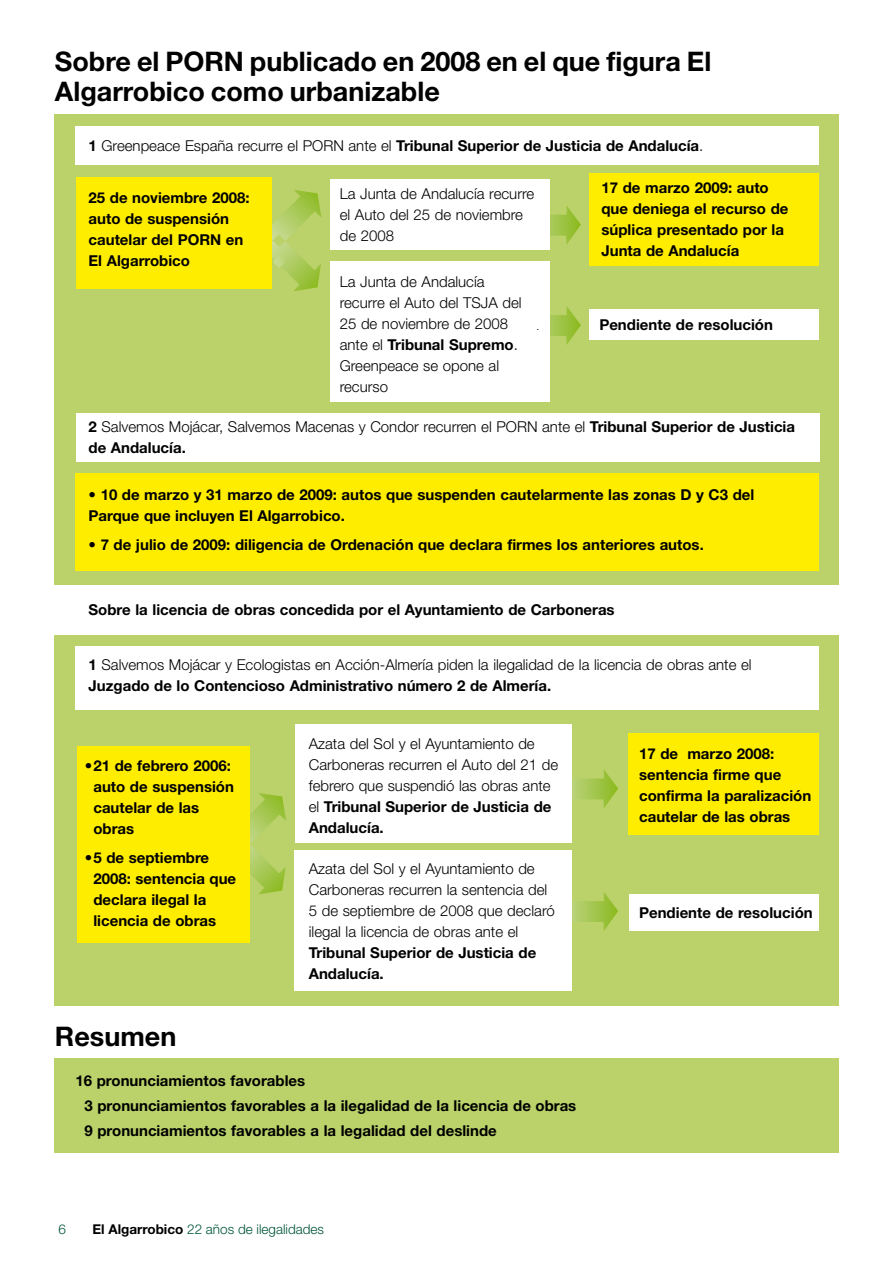
<style>
.page{position:relative;width:893px;height:1263px;background:#fff}
.page>*{position:absolute;margin:0;border:0;box-sizing:border-box;transform-origin:0 0}
.t1{font:700 27px/30px "Helvetica Neue LT Std";color:#000}
.t2{font:700 15px/21px "Helvetica Neue LT Std";color:#000}
.t3{font:300 15px/21px "Helvetica Neue LT Std";color:#000}
.t4{font:300 13.5px "Helvetica Neue LT Std";color:#005539}
.t5{font:300 12.75px "DIN";color:#000}
.s1{font-weight:300}
.s2{font-weight:700}
.s3{font-weight:700;color:#000}
</style>
<div class="page">
<div style="left:54px;top:115px;width:785px;height:470px;background:#bbd26a"></div>
<div style="left:589px;top:173px;width:230px;height:92px;background:#ffed00"></div>
<div style="left:589px;top:309px;width:230px;height:31px;background:#fff"></div>
<div style="left:76px;top:126px;width:743px;height:39px;background:#fff"></div>
<div style="left:76px;top:473px;width:743px;height:98px;background:#ffed00"></div>
<div style="left:76px;top:413px;width:743px;height:49px;background:#fff"></div>
<img style="left:272px;top:190px;width:49px;height:101px">
<img style="left:549px;top:205px;width:32px;height:40px">
<img style="left:549px;top:306px;width:32px;height:39px">
<svg style="left:273px;top:256px;width:12px;height:12px"></svg>
<div style="left:77px;top:177px;width:195px;height:112px;background:#ffed00"></div>
<div style="left:329px;top:179px;width:220px;height:71px;background:#fff"></div>
<div style="left:329px;top:261px;width:220px;height:140px;background:#fff"></div>
<div style="left:54px;top:635px;width:785px;height:370px;background:#bbd26a"></div>
<div style="left:76px;top:646px;width:743px;height:64px;background:#fff"></div>
<div style="left:629px;top:895px;width:190px;height:36px;background:#fff"></div>
<div style="left:628px;top:732px;width:191px;height:102px;background:#ffed00"></div>
<div style="left:54px;top:1058px;width:785px;height:95px;background:#bbd26a"></div>
<img style="left:250px;top:793px;width:36px;height:101px">
<div style="left:77px;top:746px;width:173px;height:196px;background:#ffed00"></div>
<img style="left:572px;top:770px;width:46px;height:38px">
<img style="left:572px;top:892px;width:46px;height:39px">
<div style="left:295px;top:724px;width:277px;height:119px;background:#fff"></div>
<div style="left:295px;top:850px;width:277px;height:141px;background:#fff"></div>
<h1 class="t1" style="left:55px;top:45px;width:658px">Sobre el PORN publicado en 2008 en el que figura El<br>Algarrobico como urbanizable</h1>
<p class="t2" style="left:89px;top:134px;width:616px">1 <span class="s1">Greenpeace España recurre el PORN ante el</span> Tribunal Superior de Justicia de Andalucía<span class="s1">.</span></p>
<p class="t2" style="left:89px;top:187px;width:163px">25 de noviembre 2008: auto de suspensión cautelar del PORN en<br>El Algarrobico</p>
<p class="t3" style="left:340px;top:183px;width:196px">La Junta de Andalucía recurre el Auto del 25 de noviembre de 2008</p>
<p class="t2" style="left:601px;top:177px;width:188px">17 de marzo 2009: auto que deniega el recurso de súplica presentado por la<br>Junta de Andalucía</p>
<p class="t3" style="left:340px;top:270px;width:183px">La Junta de Andalucía recurre el Auto del TSJA del<br>25 de noviembre de 2008 ante el <span class="s2">Tribunal Supremo</span>.<br>Greenpeace se opone al recurso</p>
<p class="t5" style="left:536px;top:317px;width:5px">.</p>
<p class="t2" style="left:599px;top:313px;width:175px">Pendiente de resolución</p>
<p class="t3" style="left:89px;top:416px;width:708px"><span class="s2">2</span> Salvemos Mojácar, Salvemos Macenas y Condor recurren el PORN ante el <span class="s2">Tribunal Superior de Justicia de Andalucía.</span></p>
<p class="t2" style="left:89px;top:483px;width:667px">• 10 de marzo y 31 marzo de 2009: autos que suspenden cautelarmente las zonas D y C3 del<br>Parque que incluyen El Algarrobico.</p>
<p class="t2" style="left:89px;top:534px;width:617px">• 7 de julio de 2009: diligencia de Ordenación que declara firmes los anteriores autos.</p>
<p class="t2" style="left:89px;top:598px;width:528px">Sobre la licencia de obras concedida por el Ayuntamiento de Carboneras</p>
<p class="t3" style="left:89px;top:654px;width:665px"><span class="s2">1</span> Salvemos Mojácar y Ecologistas en Acción-Almería piden la ilegalidad de la licencia de obras ante el<br><span class="s2">Juzgado de lo Contencioso Administrativo número 2 de Almería.</span></p>
<p class="t2" style="left:93px;top:754px;width:142px;text-indent:-9px">•21 de febrero 2006: auto de suspensión cautelar de las obras</p>
<p class="t2" style="left:93px;top:847px;width:144px;text-indent:-9px">•5 de septiembre<br>2008: sentencia que declara ilegal la licencia de obras</p>
<h1 class="t1" style="left:55px;top:1021px;width:123px">Resumen</h1>
<p class="t3" style="left:309px;top:733px;width:251px">Azata del Sol y el Ayuntamiento de<br>Carboneras recurren el Auto del 21 de febrero que suspendió las obras ante el <span class="s2">Tribunal Superior de Justicia de<br>Andalucía.</span></p>
<p class="t2" style="left:639px;top:743px;width:174px">17 de marzo 2008: sentencia firme que confirma la paralización cautelar de las obras</p>
<p class="t3" style="left:309px;top:858px;width:247px">Azata del Sol y el Ayuntamiento de Carboneras recurren la sentencia del 5 de septiembre de 2008 que declaró ilegal la licencia de obras ante el</p>
<p class="t2" style="left:309px;top:942px;width:229px">Tribunal Superior de Justicia de<br>Andalucía.</p>
<p class="t2" style="left:639px;top:901px;width:175px">Pendiente de resolución</p>
<p class="t2" style="left:85px;top:1068px;width:493px;line-height:24.8px;text-indent:-9px">16 pronunciamientos favorables<br>3 pronunciamientos favorables a la ilegalidad de la licencia de obras<br>9 pronunciamientos favorables a la legalidad del deslinde</p>
<p class="t4" style="left:58px;top:1221px;width:9px">6</p>
<p class="t4" style="left:93px;top:1221px;width:233px"><span class="s3">El Algarrobico</span> 22 años de ilegalidades</p>
</div>
